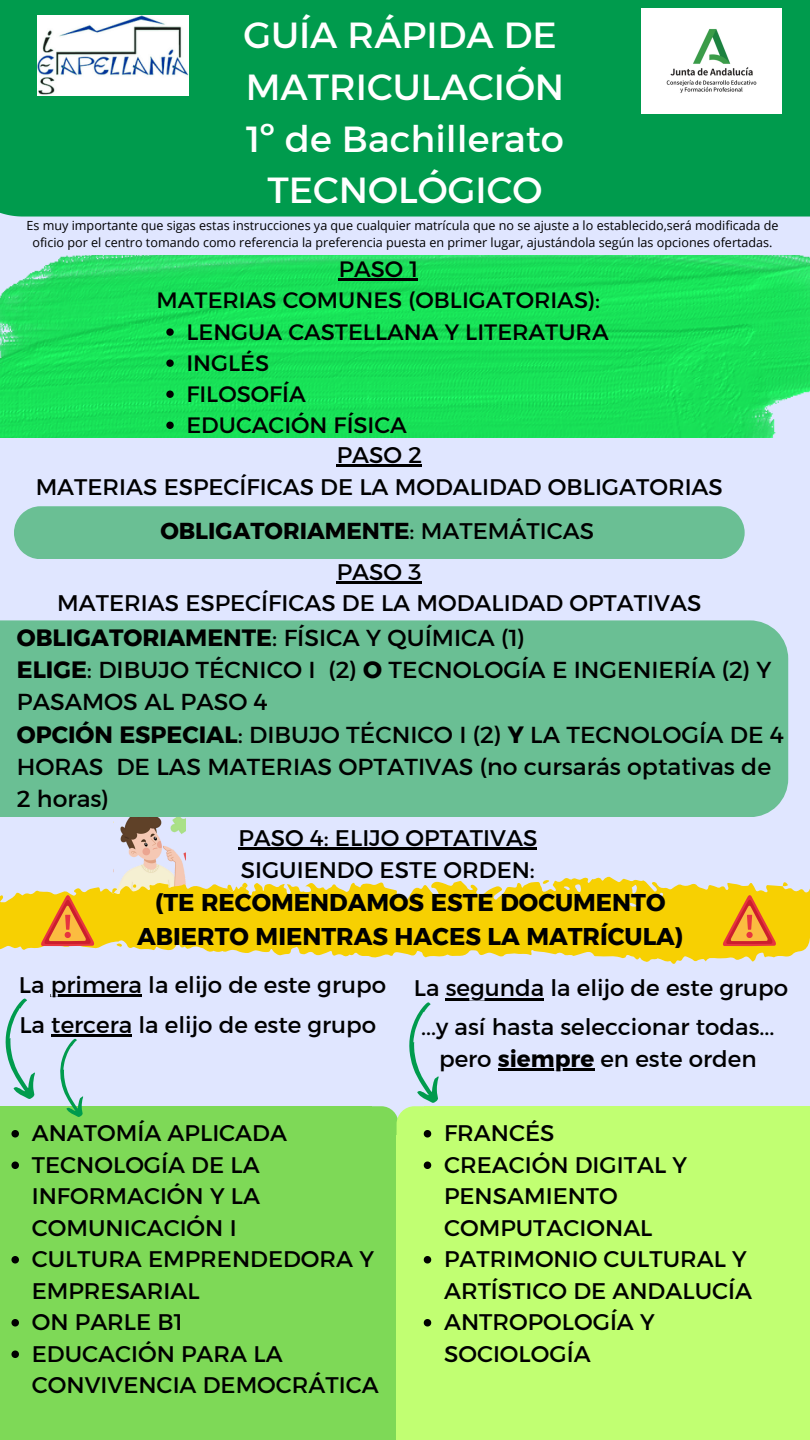
<style>
.page{position:relative;width:810px;height:1440px;background:#e0e6ff}
.page>*{position:absolute;margin:0;border:0;box-sizing:border-box;transform-origin:0 0}
.t1{font:37px/51.8px "Kief Montaser Regular";color:#fff;text-align:center}
.t2{font:24.2px/33.8px "Kief Montaser Bold";color:#000;text-align:center}
.t3{font:23.6px/32.2px "Kief Montaser Regular";color:#000}
.t4{font:23px/31.5px "Kief Montaser Regular";color:#000}
.t5{font:23px "Kief Montaser Bold";color:#000}
.t6{font:22.7px/31.1px "Kief Montaser Regular";color:#000;text-align:center}
.t7{font:12.6px/17.5px "Open Sans";color:#000;text-align:center}
.s1{font-family:"Kief Montaser Regular"}
.s2{font-family:"Kief Montaser Bold"}
</style>
<div class="page">
<div style="left:0;top:0;width:810px;height:217px;background:#009b4d"></div>
<div style="left:372px;top:1134px;width:26px;height:306px;background:#7ed957"></div>
<div style="left:0;top:1134px;width:372px;height:306px;background:#7ed957"></div>
<div style="left:0;top:1106px;width:372px;height:28px;background:#7ed957"></div>
<div style="left:424px;top:1136px;width:386px;height:304px;background:#c1ff72"></div>
<div style="left:424px;top:1106px;width:386px;height:30px;background:#c1ff72"></div>
<div style="left:397px;top:1136px;width:27px;height:304px;background:#c1ff72"></div>
<div style="left:14px;top:506px;width:731px;height:53px;background:#6abf94"></div>
<svg style="left:5px;top:998px;width:30px;height:101px"></svg>
<hr style="left:446px;top:998px;width:98px;height:2px;background:#000">
<hr style="left:498px;top:1068px;width:96px;height:2px;background:#000">
<svg style="left:60px;top:1038px;width:24px;height:79px"></svg>
<img style="left:120px;top:817px;width:66px;height:59px">
<img style="left:38px;top:16px;width:150px;height:80px">
<img style="left:642px;top:8px;width:139px;height:105px">
<img style="left:0;top:256px;width:810px;height:181px">
<svg style="left:0;top:876px;width:810px;height:88px;fill:#f7d002"></svg>
<svg style="left:227px;top:885px;width:6px;height:7px"></svg>
<svg style="left:242px;top:882px;width:6px;height:6px"></svg>
<svg style="left:543px;top:880px;width:6px;height:4px"></svg>
<svg style="left:783px;top:882px;width:5px;height:4px"></svg>
<svg style="left:112px;top:888px;width:6px;height:6px"></svg>
<svg style="left:117px;top:943px;width:5px;height:4px"></svg>
<svg style="left:133px;top:884px;width:3px;height:4px"></svg>
<svg style="left:41px;top:894px;width:54px;height:52px;background:#ee9820"></svg>
<svg style="left:722px;top:894px;width:54px;height:52px;background:#ee981f"></svg>
<div style="left:0;top:620px;width:788px;height:197px;background:#6abf94"></div>
<hr style="left:339px;top:279px;width:79px;height:2px;background:#000">
<svg style="left:166px;top:328px;width:8px;height:8px"></svg>
<svg style="left:166px;top:359px;width:8px;height:8px"></svg>
<svg style="left:166px;top:391px;width:8px;height:7px"></svg>
<svg style="left:166px;top:422px;width:8px;height:7px"></svg>
<hr style="left:337px;top:465px;width:85px;height:2px;background:#000">
<hr style="left:238px;top:848px;width:299px;height:2px;background:#000">
<svg style="left:11px;top:1130px;width:8px;height:8px"></svg>
<svg style="left:11px;top:1162px;width:8px;height:7px"></svg>
<svg style="left:11px;top:1256px;width:8px;height:8px"></svg>
<svg style="left:11px;top:1319px;width:8px;height:8px"></svg>
<svg style="left:11px;top:1351px;width:8px;height:7px"></svg>
<svg style="left:372px;top:1002px;width:67px;height:136px"></svg>
<svg style="left:424px;top:1162px;width:7px;height:7px"></svg>
<svg style="left:424px;top:1256px;width:7px;height:8px"></svg>
<svg style="left:424px;top:1319px;width:7px;height:8px"></svg>
<hr style="left:51px;top:994px;width:91px;height:2px;background:#000">
<hr style="left:51px;top:1034px;width:81px;height:3px;background:#000">
<hr style="left:337px;top:581px;width:85px;height:3px;background:#000">
<p class="t1" style="left:243px;top:9px;width:322px">GUÍA RÁPIDA DE<br>MATRICULACIÓN<br>1º de Bachillerato<br>TECNOLÓGICO</p>
<p class="t7" style="left:26px;top:216px;width:754px">Es muy importante que sigas estas instrucciones ya que cualquier matrícula que no se ajuste a lo establecido,será modificada de oficio por el centro tomando como referencia la preferencia puesta en primer lugar, ajustándola según las opciones ofertadas.</p>
<p class="t6" style="left:157px;top:254px;width:445px">PASO 1<br>MATERIAS COMUNES (OBLIGATORIAS):</p>
<p class="t6" style="left:186px;top:316px;width:424px">LENGUA CASTELLANA Y LITERATURA</p>
<h3 class="t6" style="left:186px;top:347px;width:84px">INGLÉS</h3>
<h3 class="t6" style="left:186px;top:378px;width:121px">FILOSOFÍA</h3>
<h3 class="t6" style="left:186px;top:409px;width:222px">EDUCACIÓN FÍSICA</h3>
<h4 class="t4" style="left:36px;top:439px;width:689px;text-align:center">PASO 2<br>MATERIAS ESPECÍFICAS DE LA MODALIDAD OBLIGATORIAS</h4>
<p class="t5" style="left:160px;top:517px;width:435px">OBLIGATORIAMENTE<span class="s1">: MATEMÁTICAS</span></p>
<p class="t4" style="left:57px;top:556px;width:645px;text-align:center">PASO 3<br>MATERIAS ESPECÍFICAS DE LA MODALIDAD OPTATIVAS</p>
<p class="t3" style="left:17px;top:621px;width:769px"><span class="s2">OBLIGATORIAMENTE</span>: FÍSICA Y QUÍMICA (1)<br><span class="s2">ELIGE</span>: DIBUJO TÉCNICO I (2) <span class="s2">O</span> TECNOLOGÍA E INGENIERÍA (2) Y PASAMOS AL PASO 4<br><span class="s2">OPCIÓN ESPECIAL</span>: DIBUJO TÉCNICO I (2) <span class="s2">Y</span> LA TECNOLOGÍA DE 4<br>HORAS DE LAS MATERIAS OPTATIVAS (no cursarás optativas de 2 horas)</p>
<h3 class="t4" style="left:238px;top:822px;width:300px">PASO 4: ELIJO OPTATIVAS<br>SIGUIENDO ESTE ORDEN:</h3>
<p class="t2" style="left:137px;top:886px;width:548px">(TE RECOMENDAMOS ESTE DOCUMENTO<br>ABIERTO MIENTRAS HACES LA MATRÍCULA)</p>
<h4 class="t4" style="left:19px;top:969px;width:369px">La primera la elijo de este grupo</h4>
<p class="t4" style="left:19px;top:1009px;width:358px">La tercera la elijo de este grupo</p>
<p class="t4" style="left:32px;top:1117px;width:257px">ANATOMÍA APLICADA</p>
<p class="t4" style="left:32px;top:1149px;width:230px;text-align:justify">TECNOLOGÍA DE LA INFORMACIÓN Y LA COMUNICACIÓN I</p>
<h2 class="t4" style="left:32px;top:1243px;width:344px">CULTURA EMPRENDEDORA Y<br>EMPRESARIAL</h2>
<p class="t4" style="left:32px;top:1306px;width:152px">ON PARLE B1</p>
<h4 class="t4" style="left:32px;top:1338px;width:348px">EDUCACIÓN PARA LA<br>CONVIVENCIA DEMOCRÁTICA</h4>
<p class="t4" style="left:414px;top:972px;width:376px">La segunda la elijo de este grupo</p>
<h1 class="t4" style="left:421px;top:1011px;width:355px;text-align:center">...y así hasta seleccionar todas... pero <span class="s2">siempre</span> en este orden</h1>
<h4 class="t4" style="left:444px;top:1117px;width:112px">FRANCÉS</h4>
<p class="t4" style="left:444px;top:1149px;width:245px">CREACIÓN DIGITAL Y<br>PENSAMIENTO<br>COMPUTACIONAL</p>
<p class="t4" style="left:444px;top:1243px;width:310px">PATRIMONIO CULTURAL Y<br>ARTÍSTICO DE ANDALUCÍA</p>
<h4 class="t4" style="left:444px;top:1306px;width:212px">ANTROPOLOGÍA Y<br>SOCIOLOGÍA</h4>
</div>
